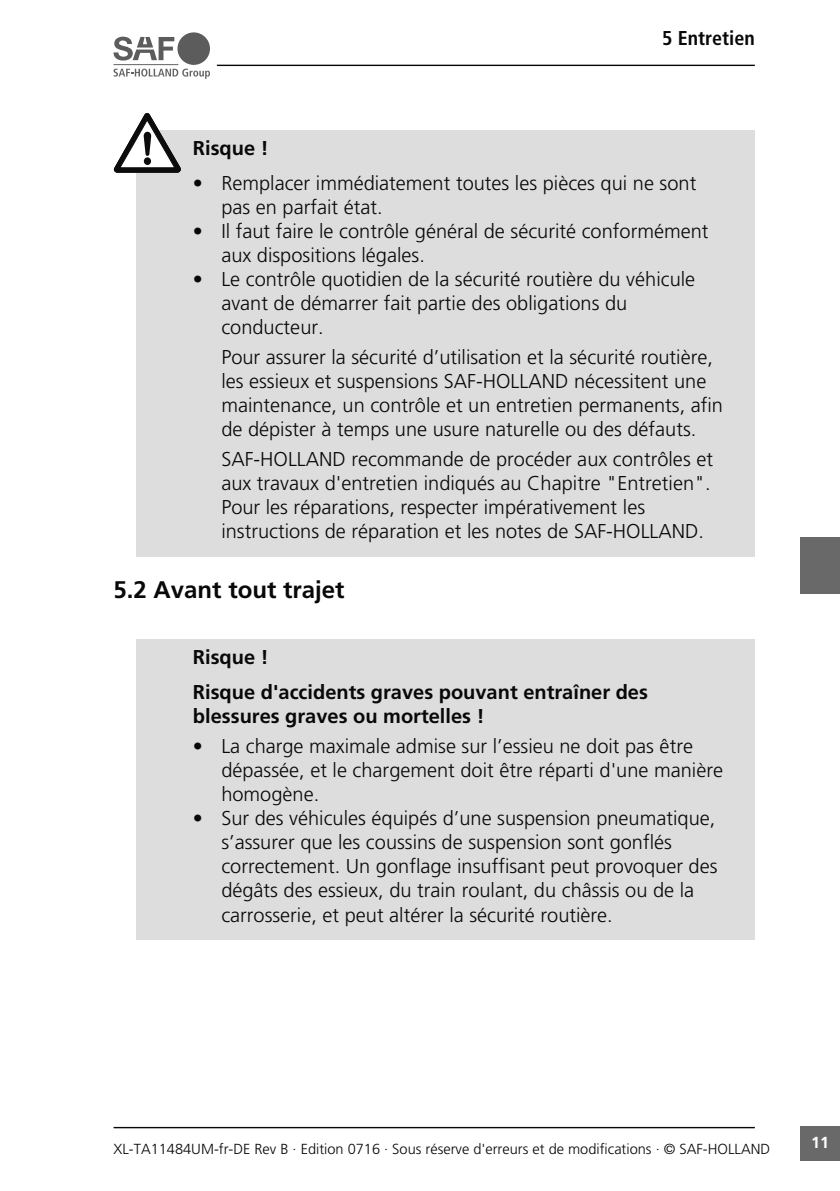
<style>
.page{position:relative;width:840px;height:1191px;background:#fff}
.page>*{position:absolute;margin:0;border:0;box-sizing:border-box;transform-origin:0 0}
.t1{font:700 24px "Frutiger LT Std";color:#080808}
.t2{font:300 20px/24px "Frutiger LT Std";color:#080808}
.t3{font:700 20px/35.4px "Frutiger LT Std";color:#080808}
.t4{font:700 condensed 20px "Frutiger LT Std";color:#080808}
.t5{font:700 16px "Frutiger LT Std";color:#fff}
.t6{font:300 14.6px "Frutiger LT Std";color:#080808}
</style>
<div class="page">
<div style="left:136px;top:130px;width:618px;height:426px;background:#ddd"></div>
<div style="left:136px;top:639px;width:618px;height:300px;background:#ddd"></div>
<svg style="left:114px;top:113px;width:67px;height:59px"></svg>
<hr style="left:113px;top:64px;width:65px;height:1px;background:#636363">
<svg style="left:113px;top:69px;width:97px;height:10px"></svg>
<div style="left:177px;top:32px;width:33px;height:33px;background:#5c5c5c;border-radius:50%"></div>
<svg style="left:113px;top:37px;width:61px;height:24px"></svg>
<hr style="left:217px;top:65px;width:537px;height:1px;background:#080808">
<div style="left:799px;top:1126px;width:40px;height:35px;background:#696969"></div>
<hr style="left:113px;top:1126px;width:641px;height:2px;background:#080808">
<div style="left:799px;top:537px;width:40px;height:57px;background:#696969"></div>
<p class="t4" style="left:661px;top:27px;width:94px">5 Entretien</p>
<p class="t3" style="left:193px;top:130px;width:77px">Risque !</p>
<p class="t2" style="left:221px;top:171px;width:476px;text-indent:-28px">• Remplacer immédiatement toutes les pièces qui ne sont pas en parfait état.</p>
<p class="t2" style="left:221px;top:219px;width:488px;text-indent:-28px">• Il faut faire le contrôle général de sécurité conformément aux dispositions légales.</p>
<p class="t2" style="left:221px;top:267px;width:475px;text-indent:-28px">• Le contrôle quotidien de la sécurité routière du véhicule avant de démarrer fait partie des obligations du conducteur.</p>
<p class="t2" style="left:221px;top:345px;width:503px">Pour assurer la sécurité d’utilisation et la sécurité routière, les essieux et suspensions SAF-HOLLAND nécessitent une maintenance, un contrôle et un entretien permanents, afin de dépister à temps une usure naturelle ou des défauts.</p>
<p class="t2" style="left:221px;top:447px;width:493px">SAF-HOLLAND recommande de procéder aux contrôles et aux travaux d'entretien indiqués au Chapitre "Entretien".<br>Pour les réparations, respecter impérativement les instructions de réparation et les notes de SAF-HOLLAND.</p>
<p class="t1" style="left:113px;top:575px;width:232px">5.2 Avant tout trajet</p>
<p class="t3" style="left:193px;top:639px;width:456px">Risque !<br>Risque d'accidents graves pouvant entraîner des</p>
<p class="t3" style="left:193px;top:699px;width:293px">blessures graves ou mortelles !</p>
<p class="t2" style="left:221px;top:735px;width:503px;text-indent:-28px">• La charge maximale admise sur l’essieu ne doit pas être dépassée, et le chargement doit être réparti d'une manière homogène.</p>
<p class="t2" style="left:221px;top:807px;width:497px;text-indent:-28px">• Sur des véhicules équipés d’une suspension pneumatique, s’assurer que les coussins de suspension sont gonflés correctement. Un gonflage insuffisant peut provoquer des dégâts des essieux, du train roulant, du châssis ou de la carrosserie, et peut altérer la sécurité routière.</p>
<p class="t6" style="left:113px;top:1140px;width:657px">XL-TA11484UM-fr-DE Rev B · Edition 0716 · Sous réserve d'erreurs et de modifications · © SAF-HOLLAND</p>
<p class="t5" style="left:810px;top:1133px;width:19px">11</p>
</div>
